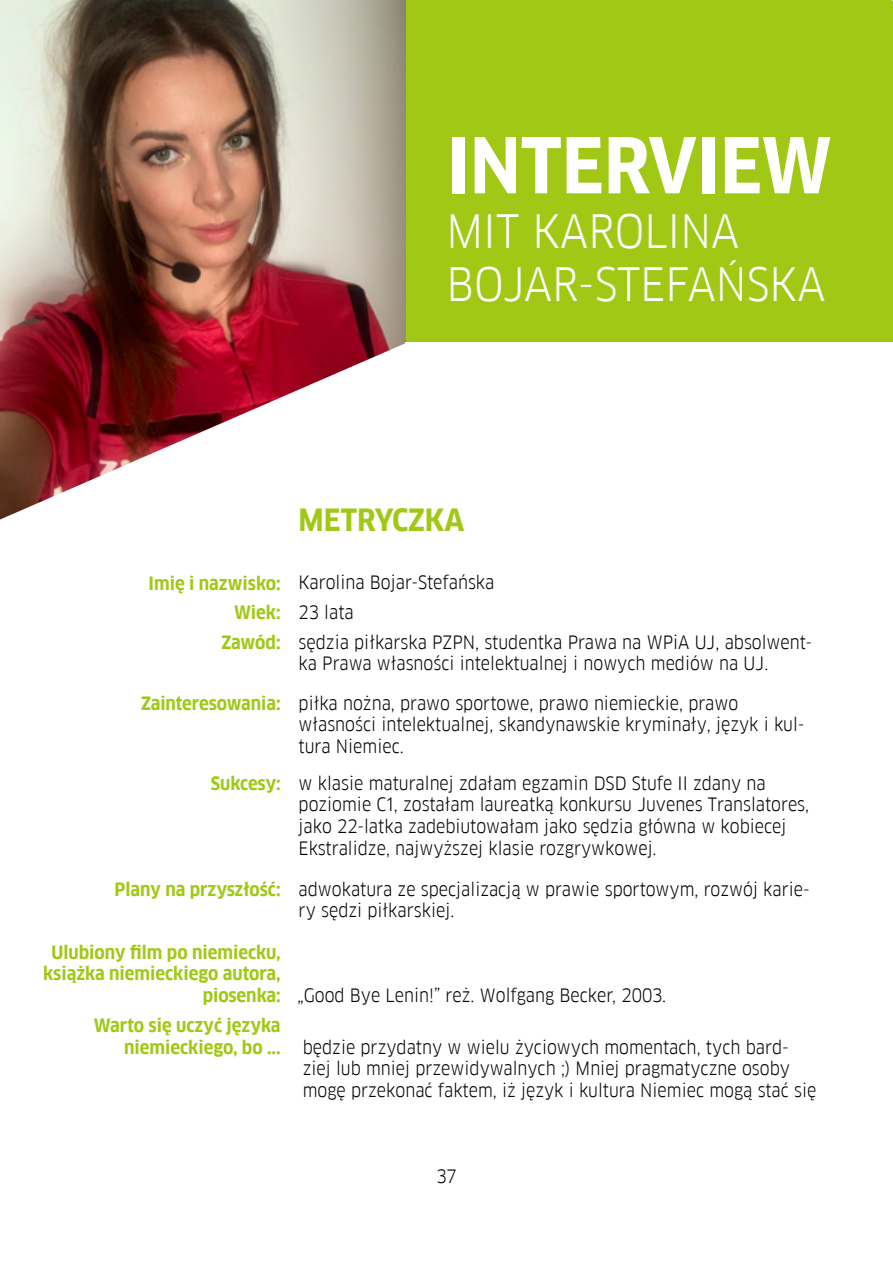
<style>
.page{position:relative;width:893px;height:1263px;background:#fff}
.page>*{position:absolute;margin:0;border:0;box-sizing:border-box;transform-origin:0 0}
.t1{font:700 75px "Goethe FF Clan";color:#fff}
.t2{font:45px/52.5px "Goethe FF Clan";color:#fff}
.t3{font:700 30px "Goethe FF Clan";color:#a0c814}
.t4{font:18px/21.6px "Goethe FF Clan";color:#000}
.t5{font:700 18px/21.6px "Goethe FF Clan";color:#a0c814;text-align:right}
.s1{font-weight:700;color:#a0c814}
</style>
<div class="page">
<div style="left:512px;top:0;width:381px;height:342px;background:#a0c814"></div>
<img style="left:0;top:0;width:406px;height:519px">
<div style="left:406px;top:0;width:106px;height:343px;background:#a0c814"></div>
<h1 class="t1" style="left:446px;top:122px;width:387px">INTERVIEW</h1>
<h2 class="t2" style="left:446px;top:205px;width:380px">MIT KAROLINA<br>BOJAR-STEFAŃSKA</h2>
<h3 class="t3" style="left:299px;top:503px;width:167px">METRYCZKA</h3>
<p class="t4" style="left:149px;top:572px;width:347px"><span class="s1">Imię i nazwisko:</span> Karolina Bojar-Stefańska</p>
<p class="t5" style="left:234px;top:602px;width:48px">Wiek:</p>
<p class="t5" style="left:222px;top:632px;width:61px">Zawód:</p>
<p class="t4" style="left:299px;top:598px;width:515px;line-height:29.4px">23 lata<br>sędzia piłkarska PZPN, studentka Prawa na WPiA UJ, absolwent-</p>
<p class="t4" style="left:299px;top:644px;width:471px;line-height:39.3px">ka Prawa własności intelektualnej i nowych mediów na UJ. piłka nożna, prawo sportowe, prawo niemieckie, prawo</p>
<p class="t4" style="left:299px;top:714px;width:507px">własności intelektualnej, skandynawskie kryminały, język i kul&shy;tura Niemiec.</p>
<p class="t4" style="left:299px;top:772px;width:512px">w klasie maturalnej zdałam egzamin DSD Stufe II zdany na poziomie C1, zostałam laureatką konkursu Juvenes Translatores, jako 22-latka zadebiutowałam jako sędzia główna w kobiecej Ekstralidze, najwyższej klasie rozgrywkowej.</p>
<p class="t4" style="left:299px;top:878px;width:513px">adwokatura ze specjalizacją w prawie sportowym, rozwój karie&shy;ry sędzi piłkarskiej.</p>
<p class="t5" style="left:141px;top:692px;width:141px">Zainteresowania:</p>
<p class="t5" style="left:211px;top:772px;width:71px">Sukcesy:</p>
<p class="t5" style="left:114px;top:878px;width:168px">Plany na przyszłość:</p>
<p class="t5" style="left:43px;top:941px;width:239px">Ulubiony film po niemiecku, książka niemieckiego autora, piosenka:</p>
<p class="t5" style="left:94px;top:1015px;width:188px">Warto się uczyć języka niemieckiego, bo ...</p>
<p class="t4" style="left:297px;top:985px;width:370px">„Good Bye Lenin!” reż. Wolfgang Becker, 2003.</p>
<p class="t4" style="left:303px;top:1036px;width:515px">będzie przydatny w wielu życiowych momentach, tych bard&shy;ziej lub mniej przewidywalnych ;) Mniej pragmatyczne osoby mogę przekonać faktem, iż język i kultura Niemiec mogą stać się</p>
<p class="t4" style="left:436px;top:1165px;width:22px">37</p>
</div>
